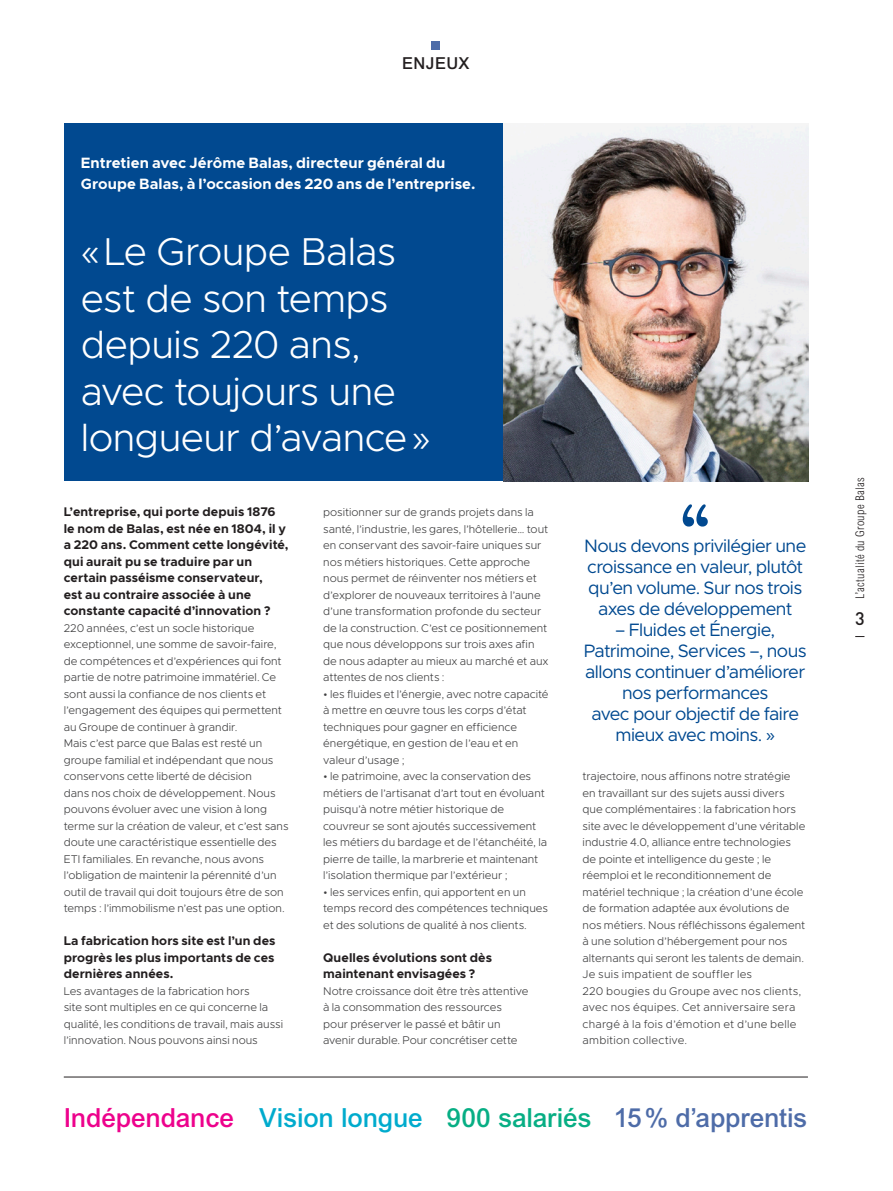
<style>
.page{position:relative;width:893px;height:1191px;background:#fff}
.page>*{position:absolute;margin:0;border:0;box-sizing:border-box;transform-origin:0 0}
.t1{font:300 39px/46.5px "Metropolis";letter-spacing:-.015em;color:#fff}
.t2{font:500 26.25px "Arial MT Std";letter-spacing:-.005em;color:#4e6ca8}
.t3{font:18px/21px "Metropolis";letter-spacing:-.03em;color:#014990;text-align:center}
.t4{font:500 18px "DINOT";color:#231f20}
.t5{font:500 16.5px "Arial MT Std";letter-spacing:.025em;color:#231f20}
.t6{font:700 15px/21px "Metropolis";letter-spacing:.005em;color:#fff}
.t7{font:700 12.6px/16.5px "Metropolis";letter-spacing:.005em;color:#231f20}
.t8{font:300 condensed 12px "Arial MT Std";letter-spacing:.03em;color:#231f20}
.t9{font:300 11.25px/16.5px "Metropolis";color:#3e3e3f}
.s1{color:#ed028c}
.s2{color:#00abcd}
.s3{color:#07ae84}
</style>
<div class="page">
<hr style="left:64px;top:1076px;width:744px;height:1px;background:#231f20">
<div style="left:432px;top:41px;width:8px;height:8px;background:#4e6ca8"></div>
<div style="left:64px;top:123px;width:457px;height:358px;background:#014990"></div>
<svg style="left:683px;top:504px;width:25px;height:22px"></svg>
<img style="left:503px;top:123px;width:305px;height:358px">
<h3 class="t5" style="left:402px;top:54px;width:69px">ENJEUX</h3>
<h3 class="t6" style="left:81px;top:153px;width:396px">Entretien avec Jérôme Balas, directeur général du<br>Groupe Balas, à l’occasion des 220 ans de l’entreprise.</h3>
<h1 class="t1" style="left:81px;top:228px;width:351px">« Le Groupe Balas est de son temps depuis 220 ans, avec toujours une longueur d’avance »</h1>
<p class="t7" style="left:64px;top:504px;width:226px">L’entreprise, qui porte depuis 1876 le nom de Balas, est née en 1804, il y a 220 ans. Comment cette longévité, qui aurait pu se traduire par un certain passéisme conservateur,<br>est au contraire associée à une constante capacité d’innovation ?</p>
<p class="t9" style="left:64px;top:619px;width:226px">220 années, c’est un socle historique exceptionnel, une somme de savoir-faire, de compétences et d’expériences qui font partie de notre patrimoine immatériel. Ce sont aussi la confiance de nos clients et l’engagement des équipes qui permettent au Groupe de continuer à grandir.<br>Mais c’est parce que Balas est resté un groupe familial et indépendant que nous conservons cette liberté de décision<br>dans nos choix de développement. Nous pouvons évoluer avec une vision à long terme sur la création de valeur, et c’est sans doute une caractéristique essentielle des ETI familiales. En revanche, nous avons l’obligation de maintenir la pérennité d’un outil de travail qui doit toujours être de son temps : l’immobilisme n’est pas une option.</p>
<p class="t7" style="left:64px;top:933px;width:213px;text-align:justify">La fabrication hors site est l’un des progrès les plus importants de ces dernières années.</p>
<p class="t9" style="left:64px;top:982px;width:221px">Les avantages de la fabrication hors<br>site sont multiples en ce qui concerne la qualité, les conditions de travail, mais aussi l’innovation. Nous pouvons ainsi nous</p>
<p class="t9" style="left:323px;top:504px;width:227px">positionner sur de grands projets dans la santé, l’industrie, les gares, l’hôtellerie… tout en conservant des savoir-faire uniques sur nos métiers historiques. Cette approche nous permet de réinventer nos métiers et d’explorer de nouveaux territoires à l’aune d’une transformation profonde du secteur de la construction. C’est ce positionnement que nous développons sur trois axes afin de nous adapter au mieux au marché et aux attentes de nos clients :</p>
<p class="t9" style="left:323px;top:685px;width:227px">• les fluides et l’énergie, avec notre capacité à mettre en œuvre tous les corps d’état techniques pour gagner en efficience énergétique, en gestion de l’eau et en valeur d’usage ;</p>
<p class="t9" style="left:323px;top:768px;width:225px">• le patrimoine, avec la conservation des métiers de l’artisanat d’art tout en évoluant puisqu’à notre métier historique de couvreur se sont ajoutés successivement les métiers du bardage et de l’étanchéité, la pierre de taille, la marbrerie et maintenant l’isolation thermique par l’extérieur ;</p>
<p class="t9" style="left:323px;top:883px;width:226px">• les services enfin, qui apportent en un temps record des compétences techniques et des solutions de qualité à nos clients.</p>
<p class="t7" style="left:323px;top:950px;width:170px">Quelles évolutions sont dès maintenant envisagées ?</p>
<p class="t9" style="left:323px;top:982px;width:207px">Notre croissance doit être très attentive à la consommation des ressources pour préserver le passé et bâtir un avenir durable. Pour concrétiser cette</p>
<h3 class="t3" style="left:584px;top:535px;width:224px">Nous devons privilégier une croissance en valeur, plutôt qu’en volume. Sur nos trois axes de développement</h3>
<h3 class="t3" style="left:584px;top:619px;width:224px">– Fluides et Énergie,<br>Patrimoine, Services –, nous allons continuer d’améliorer nos performances<br>avec pour objectif de faire mieux avec moins. »</h3>
<p class="t9" style="left:583px;top:768px;width:224px">trajectoire, nous affinons notre stratégie en travaillant sur des sujets aussi divers que complémentaires : la fabrication hors site avec le développement d’une véritable industrie 4.0, alliance entre technologies de pointe et intelligence du geste ; le réemploi et le reconditionnement de matériel technique ; la création d’une école de formation adaptée aux évolutions de nos métiers. Nous réfléchissons également à une solution d’hébergement pour nos alternants qui seront les talents de demain.<br>Je suis impatient de souffler les<br>220 bougies du Groupe avec nos clients, avec nos équipes. Cet anniversaire sera chargé à la fois d’émotion et d’une belle ambition collective.</p>
<h2 class="t2" style="left:64px;top:1103px;width:745px"><span class="s1">Indépendance</span> <span class="s2">Vision longue</span> <span class="s3">900 salariés</span> 15 % d’apprentis</h2>
<p class="t8" style="left:855px;top:599px;width:123px;rotate:-90deg">L’actualité du Groupe Balas</p>
<h3 class="t4" style="left:855px;top:608px;width:11px">3</h3>
</div>
